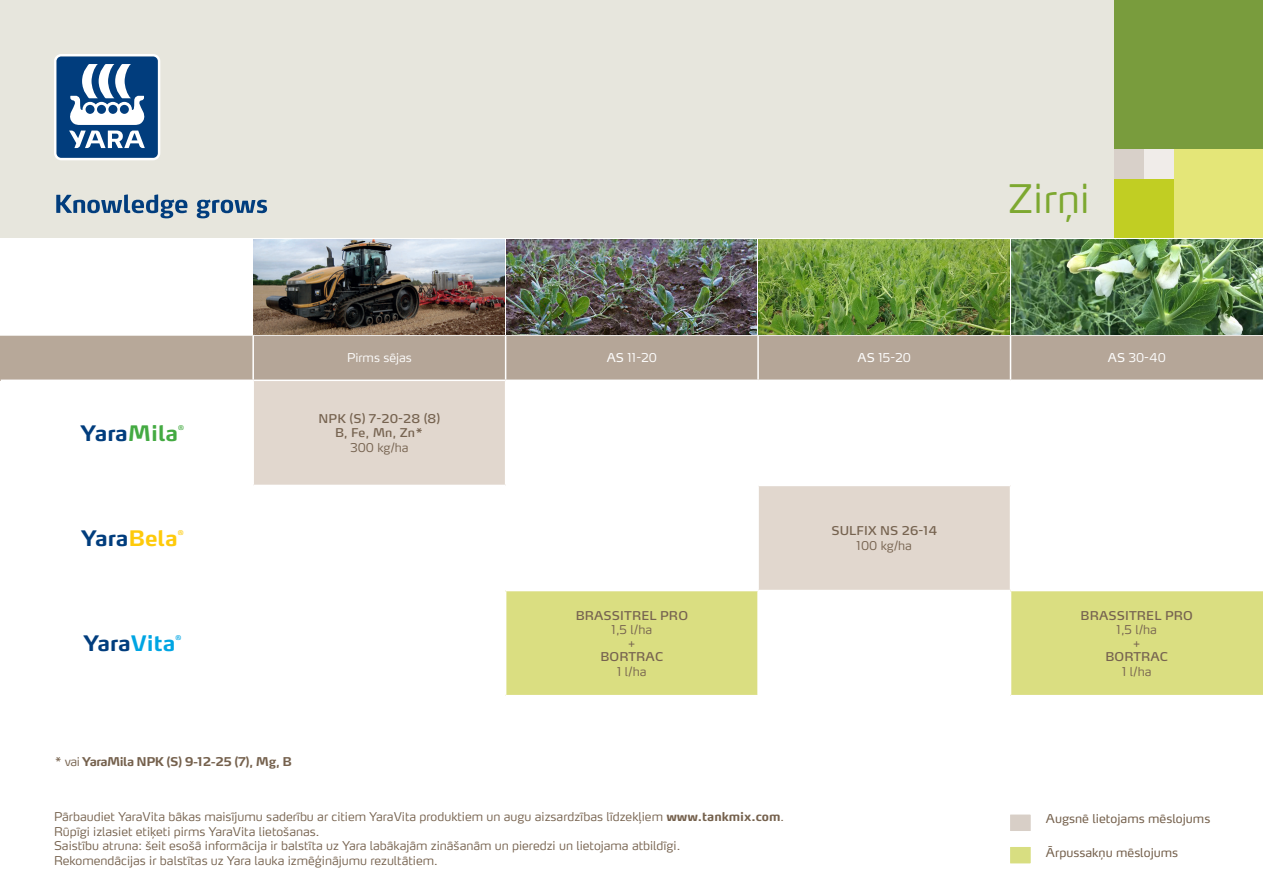
<style>
.page{position:relative;width:1263px;height:893px;background:#fff}
.page>*{position:absolute;margin:0;border:0;box-sizing:border-box;transform-origin:0 0}
.t1{font:300 39px "Max Pro";color:#7da830}
.t2{font:700 21.15px "Max Pro";color:#013d7d}
.t3{font:300 12px/14.7px "Max Pro";color:#75614d}
.t4{font:12px/14.4px "Max Pro";letter-spacing:.01em;color:#766350;text-align:center}
.t5{font:12px "Max Pro";color:#75614d}
.t6{font:300 12px/13.5px "Max Pro";color:#766350;text-align:center}
.t7{font:700 12px "Max Pro";letter-spacing:-.04em;color:#75614d}
.t8{font:300 12px "Max Pro";color:#fff}
.t9{font:700 6.3px "Max Pro";color:#44aa42}
.t10{font:700 6.3px "Max Pro";color:#feca0a}
.t11{font:700 6.3px "Max Pro";color:#00a5e3}
.s1{color:#44aa42}
.s2{font-weight:400}
.s3{color:#feca0a}
.s4{color:#00a5e3}
.s5{font-weight:300}
.s6{font-weight:700}
</style>
<div class="page">
<div style="left:0;top:0;width:1263px;height:238px;background:#e7e6dd"></div>
<svg style="left:56px;top:194px;width:211px;height:24px"></svg>
<svg style="left:54px;top:54px;width:106px;height:106px;background:#5a81aa"></svg>
<div style="left:1174px;top:149px;width:89px;height:89px;background:#e4e678"></div>
<div style="left:1114px;top:0;width:149px;height:149px;background:#799c3d"></div>
<div style="left:1114px;top:178px;width:60px;height:60px;background:#c1ce23"></div>
<div style="left:1114px;top:149px;width:30px;height:29px;background:#d8d0c9"></div>
<div style="left:1144px;top:149px;width:30px;height:29px;background:#f0ece9"></div>
<div style="left:1008px;top:812px;width:25px;height:21px;background:#d8cfc7;border:2px solid #fff"></div>
<div style="left:1008px;top:845px;width:25px;height:21px;background:#d8de81;border:2px solid #fff"></div>
<div style="left:1px;top:335px;width:252px;height:45px;background:#b7a899"></div>
<div style="left:254px;top:336px;width:1009px;height:44px;background:#b5a698"></div>
<div style="left:253px;top:380px;width:253px;height:105px;background:#e1d7ce"></div>
<div style="left:758px;top:485px;width:252px;height:105px;background:#e1d7ce"></div>
<div style="left:506px;top:590px;width:252px;height:106px;background:#dade81"></div>
<div style="left:1010px;top:590px;width:253px;height:106px;background:#dade81"></div>
<hr style="left:0;top:334px;width:253px;height:2px;background:#fff">
<hr style="left:252px;top:336px;width:2px;height:44px;background:#fff">
<hr style="left:505px;top:336px;width:1px;height:44px;background:#fff">
<hr style="left:757px;top:336px;width:2px;height:44px;background:#fff">
<hr style="left:1010px;top:336px;width:1px;height:44px;background:#fff">
<hr style="left:253px;top:380px;width:253px;height:1px;background:#fff">
<hr style="left:252px;top:381px;width:2px;height:104px;background:#fff">
<hr style="left:505px;top:381px;width:1px;height:104px;background:#fff">
<hr style="left:758px;top:485px;width:252px;height:1px;background:#fff">
<hr style="left:757px;top:486px;width:2px;height:104px;background:#fff">
<hr style="left:506px;top:590px;width:252px;height:1px;background:#fff">
<hr style="left:757px;top:591px;width:2px;height:104px;background:#fff">
<hr style="left:1010px;top:590px;width:253px;height:1px;background:#fff">
<hr style="left:1010px;top:591px;width:1px;height:104px;background:#fff">
<hr style="left:506px;top:695px;width:252px;height:1px;background:#fff">
<hr style="left:1010px;top:695px;width:253px;height:1px;background:#fff">
<img style="left:254px;top:239px;width:502px;height:95px">
<img style="left:759px;top:239px;width:503px;height:95px">
<h1 class="t1" style="left:1008px;top:166px;width:83px">Zirņi</h1>
<h2 class="t2" style="left:81px;top:415px;width:99px">Yara<span class="s1">Mila</span></h2>
<p class="t9" style="left:178px;top:422px;width:7px">®</p>
<p class="t8" style="left:347px;top:348px;width:66px">Pirms sējas</p>
<p class="t8" style="left:607px;top:348px;width:52px"><span class="s2">AS</span> 11-20</p>
<p class="t8" style="left:858px;top:348px;width:55px"><span class="s2">AS</span> 15-20</p>
<p class="t8" style="left:1108px;top:348px;width:60px"><span class="s2">AS</span> 30-40</p>
<p class="t4" style="left:319px;top:410px;width:123px">NPK (S) 7-20-28 (8)<br>B, Fe, Mn, Zn*</p>
<p class="t6" style="left:350px;top:439px;width:60px">300 kg/ha</p>
<h2 class="t2" style="left:81px;top:520px;width:98px">Yara<span class="s3">Bela</span></h2>
<p class="t10" style="left:178px;top:527px;width:7px">®</p>
<p class="t4" style="left:831px;top:522px;width:107px">SULFIX NS 26-14</p>
<p class="t6" style="left:857px;top:537px;width:57px">100 kg/ha</p>
<h2 class="t2" style="left:84px;top:625px;width:93px">Yara<span class="s4">Vita</span></h2>
<p class="t11" style="left:175px;top:632px;width:7px">®</p>
<p class="t7" style="left:54px;top:752px;width:239px"><span class="s5">* vai</span> YaraMila NPK (S) 9-12-25 (7), Mg, B</p>
<p class="t4" style="left:576px;top:607px;width:114px">BRASSITREL PRO</p>
<p class="t6" style="left:612px;top:622px;width:42px">1,5 l/ha +</p>
<p class="t4" style="left:600px;top:648px;width:64px">BORTRAC</p>
<p class="t6" style="left:617px;top:663px;width:31px">1 l/ha</p>
<p class="t4" style="left:1080px;top:607px;width:114px">BRASSITREL PRO</p>
<p class="t6" style="left:1116px;top:622px;width:42px">1,5 l/ha +</p>
<p class="t4" style="left:1105px;top:648px;width:64px">BORTRAC</p>
<p class="t6" style="left:1122px;top:663px;width:31px">1 l/ha</p>
<p class="t3" style="left:54px;top:808px;width:731px">Pārbaudiet YaraVita bākas maisījumu saderību ar citiem YaraVita produktiem un augu aizsardzības līdzekļiem <span class="s6">www.tankmix.com</span>.<br>Rūpīgi izlasiet etiķeti pirms YaraVita lietošanas.<br>Saistību atruna: šeit esošā informācija ir balstīta uz Yara labākajām zināšanām un pieredzi un lietojama atbildīgi.<br>Rekomendācijas ir balstītas uz Yara lauka izmēģinājumu rezultātiem.</p>
<p class="t5" style="left:1046px;top:809px;width:166px">Augsnē lietojams mēslojums</p>
<p class="t5" style="left:1046px;top:842px;width:134px">Ārpussakņu mēslojums</p>
</div>
